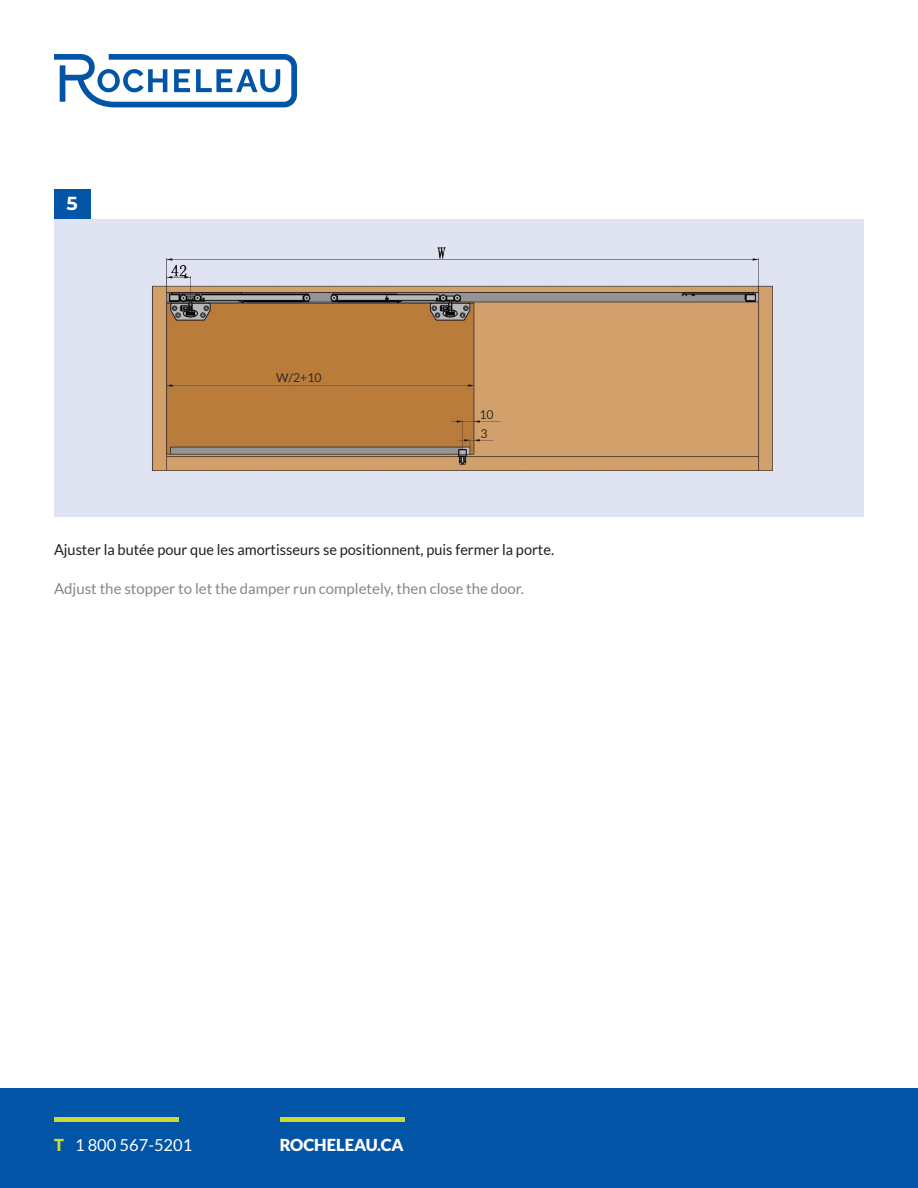
<style>
.page{position:relative;width:918px;height:1188px;background:#fff}
.page>*{position:absolute;margin:0;border:0;box-sizing:border-box;transform-origin:0 0}
.t1{font:700 18.9px "Montserrat";color:#fff}
.t2{font:16.5px "Lato";color:#fff}
.t3{font:900 16.5px "Lato";color:#fff}
.t4{font:15px "Lato";color:#231f20}
.t5{font:15px "Lato";color:#848789}
.t6{font:12.3px/19.2px "Lato";color:#332c2b}
.s1{font-weight:900;color:#ced92f}
</style>
<div class="page">
<div style="left:0;top:1089px;width:918px;height:99px;background:#0154a6"></div>
<svg style="left:54px;top:54px;width:243px;height:53px"></svg>
<div style="left:54px;top:189px;width:37px;height:30px;background:#0154a6"></div>
<div style="left:54px;top:219px;width:810px;height:298px;background:#e0e4f2"></div>
<img style="left:152px;top:247px;width:621px;height:224px">
<div style="left:271px;top:368px;width:73px;height:16px;background:#b97c3b"></div>
<div style="left:483px;top:406px;width:21px;height:14px;background:#d2a16b"></div>
<div style="left:483px;top:425px;width:21px;height:14px;background:#d2a16b"></div>
<div style="left:54px;top:1117px;width:125px;height:5px;background:#ced92f"></div>
<div style="left:280px;top:1117px;width:125px;height:5px;background:#ced92f"></div>
<p class="t1" style="left:67px;top:190px;width:13px">5</p>
<p class="t6" style="left:276px;top:368px;width:47px">W/2+10</p>
<p class="t6" style="left:479px;top:404px;width:16px">10<br>3</p>
<p class="t4" style="left:54px;top:541px;width:502px">Ajuster la butée pour que les amortisseurs se positionnent, puis fermer la porte.</p>
<p class="t5" style="left:54px;top:580px;width:472px">Adjust the stopper to let the damper run completely, then close the door.</p>
<p class="t2" style="left:54px;top:1136px;width:140px"><span class="s1">T</span> 1 800 567-5201</p>
<p class="t3" style="left:280px;top:1135px;width:126px">ROCHELEAU.CA</p>
</div>
